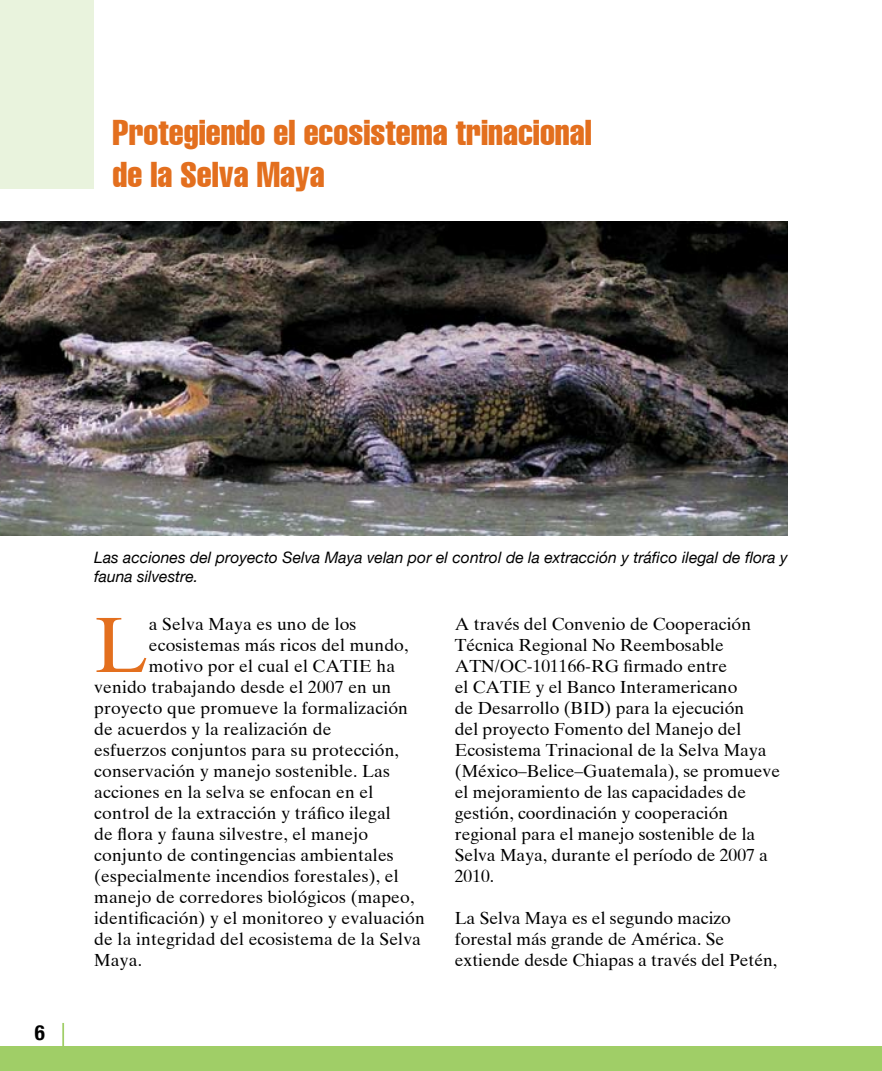
<style>
.page{position:relative;width:882px;height:1071px;background:#fff}
.page>*{position:absolute;margin:0;border:0;box-sizing:border-box;transform-origin:0 0}
.t1{font:78.4px "Times Ten";color:#e36f1e}
.t2{font:extra-condensed 35px/42px "Helvetica";color:#e36f1e}
.t3{font:17.5px/21px "Times Ten";letter-spacing:.01em;color:#000}
.t4{font:italic 15.75px/18.9px "Helvetica Neue";color:#000}
</style>
<div class="page">
<div style="left:0;top:1047px;width:882px;height:24px;background:#a0ce67"></div>
<div style="left:0;top:0;width:94px;height:189px;background:#e9f3dd"></div>
<hr style="left:62px;top:1023px;width:2px;height:33px;background:#a0ce67">
<img style="left:0;top:222px;width:788px;height:314px">
<h2 class="t2" style="left:112px;top:111px;width:481px">Protegiendo el ecosistema trinacional de la Selva Maya</h2>
<p class="t4" style="left:94px;top:548px;width:695px">Las acciones del proyecto Selva Maya velan por el control de la extracción y tráfico ilegal de flora y fauna silvestre.</p>
<h1 class="t1" style="left:94px;top:599px;width:54px">L</h1>
<p class="t3" style="left:149px;top:613px;width:209px">a Selva Maya es uno de los</p>
<p class="t3" style="left:149px;top:634px;width:261px">ecosistemas más ricos del mundo,</p>
<p class="t3" style="left:149px;top:655px;width:248px">motivo por el cual el CATIE ha</p>
<p class="t3" style="left:94px;top:676px;width:299px">venido trabajando desde el 2007 en un</p>
<p class="t3" style="left:94px;top:697px;width:315px">proyecto que promueve la formalización</p>
<p class="t3" style="left:94px;top:718px;width:239px">de acuerdos y la realización de</p>
<p class="t3" style="left:94px;top:739px;width:306px">esfuerzos conjuntos para su protección,</p>
<p class="t3" style="left:94px;top:760px;width:297px">conservación y manejo sostenible. Las</p>
<p class="t3" style="left:94px;top:781px;width:281px">acciones en la selva se enfocan en el</p>
<p class="t3" style="left:94px;top:802px;width:298px">control de la extracción y tráfico ilegal</p>
<p class="t3" style="left:94px;top:823px;width:276px">de flora y fauna silvestre, el manejo</p>
<p class="t3" style="left:94px;top:844px;width:301px">conjunto de contingencias ambientales</p>
<p class="t3" style="left:94px;top:865px;width:306px">(especialmente incendios forestales), el</p>
<p class="t3" style="left:94px;top:886px;width:322px">manejo de corredores biológicos (mapeo,</p>
<p class="t3" style="left:94px;top:907px;width:332px">identificación) y el monitoreo y evaluación</p>
<p class="t3" style="left:94px;top:928px;width:328px">de la integridad del ecosistema de la Selva</p>
<p class="t3" style="left:94px;top:949px;width:49px">Maya.</p>
<p class="t3" style="left:455px;top:613px;width:327px">A través del Convenio de Cooperación Técnica Regional No Reembosable ATN/OC-101166-RG firmado entre<br>el CATIE y el Banco Interamericano<br>de Desarrollo (BID) para la ejecución<br>del proyecto Fomento del Manejo del Ecosistema Trinacional de la Selva Maya (México–Belice–Guatemala), se promueve el mejoramiento de las capacidades de gestión, coordinación y cooperación regional para el manejo sostenible de la Selva Maya, durante el período de 2007 a 2010.</p>
<p class="t3" style="left:455px;top:907px;width:324px">La Selva Maya es el segundo macizo forestal más grande de América. Se extiende desde Chiapas a través del Petén,</p>
</div>
